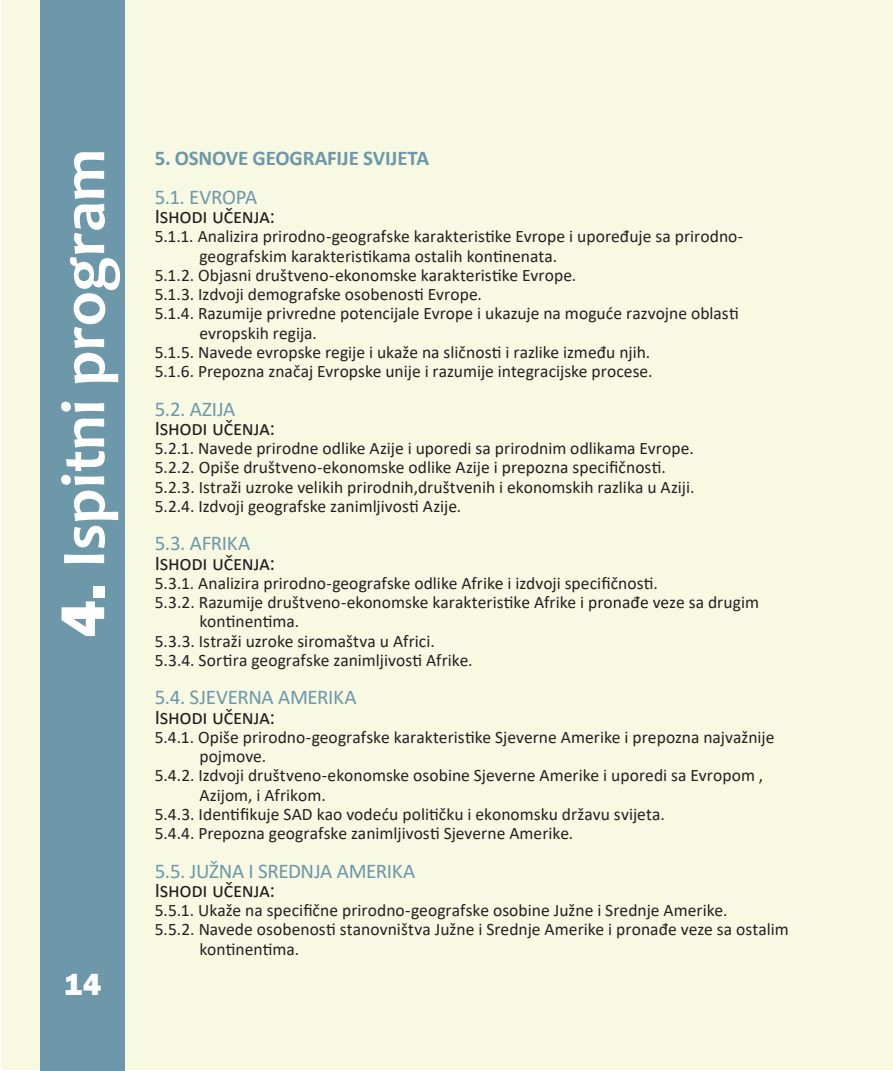
<style>
.page{position:relative;width:893px;height:1071px;background:#fff}
.page>*{position:absolute;margin:0;border:0;box-sizing:border-box;transform-origin:0 0}
.t1{font:700 63px "Candara";color:#fff}
.t2{font:800 31.5px "Franklin Gothic";color:#fff}
.t3{font:21px "Calibri";letter-spacing:-.02em;color:#6c98a9}
.t4{font:21px "Calibri";letter-spacing:-.015em;color:#231f20}
.t5{font:700 21px "Calibri";letter-spacing:-.01em;color:#6c98a9}
.t6{font:17.5px/19.2px "Calibri";color:#231f20}
.s1{font-family:"Franklin Gothic";font-weight:800}
</style>
<div class="page">
<div style="left:1px;top:1px;width:891px;height:1069px;background:#f8f9e3"></div>
<div style="left:41px;top:0;width:84px;height:1070px;background:#6c98a9"></div>
<h1 class="t1" style="left:44px;top:638px;width:490px;rotate:-90deg"><span class="s1">4.</span> Ispitni program</h1>
<h2 class="t2" style="left:64px;top:964px;width:39px">14</h2>
<p class="t5" style="left:155px;top:143px;width:276px">5. OSNOVE GEOGRAFIJE SVIJETA</p>
<p class="t3" style="left:155px;top:182px;width:104px">5.1. EVROPA</p>
<p class="t4" style="left:155px;top:202px;width:122px">Ishodi učenja:</p>
<p class="t6" style="left:155px;top:226px;width:590px">5.1.1. Analizira prirodno-geografske karakteristike Evrope i upoređuje sa prirodno-</p>
<p class="t6" style="left:199px;top:246px;width:359px">geografskim karakteristikama ostalih kontinenata.</p>
<p class="t6" style="left:155px;top:265px;width:423px">5.1.2. Objasni društveno-ekonomske karakteristike Evrope.</p>
<p class="t6" style="left:155px;top:284px;width:329px">5.1.3. Izdvoji demografske osobenosti Evrope.</p>
<p class="t6" style="left:155px;top:303px;width:585px">5.1.4. Razumije privredne potencijale Evrope i ukazuje na moguće razvojne oblasti</p>
<p class="t6" style="left:199px;top:323px;width:119px">evropskih regija.</p>
<p class="t6" style="left:155px;top:342px;width:497px">5.1.5. Navede evropske regije i ukaže na sličnosti i razlike između njih.</p>
<p class="t6" style="left:155px;top:361px;width:499px">5.1.6. Prepozna značaj Evropske unije i razumije integracijske procese.</p>
<p class="t3" style="left:155px;top:394px;width:82px">5.2. AZIJA</p>
<p class="t4" style="left:155px;top:413px;width:122px">Ishodi učenja:</p>
<p class="t6" style="left:155px;top:438px;width:541px">5.2.1. Navede prirodne odlike Azije i uporedi sa prirodnim odlikama Evrope.<br>5.2.2. Opiše društveno-ekonomske odlike Azije i prepozna specifičnosti.<br>5.2.3. Istraži uzroke velikih prirodnih,društvenih i ekonomskih razlika u Aziji.<br>5.2.4. Izdvoji geografske zanimljivosti Azije.</p>
<p class="t3" style="left:155px;top:529px;width:97px">5.3. AFRIKA</p>
<p class="t4" style="left:155px;top:548px;width:122px">Ishodi učenja:</p>
<p class="t6" style="left:155px;top:573px;width:505px">5.3.1. Analizira prirodno-geografske odlike Afrike i izdvoji specifičnosti.</p>
<p class="t6" style="left:155px;top:592px;width:606px">5.3.2. Razumije društveno-ekonomske karakteristike Afrike i pronađe veze sa drugim</p>
<p class="t6" style="left:199px;top:611px;width:101px">kontinentima.</p>
<p class="t6" style="left:155px;top:631px;width:282px">5.3.3. Istraži uzroke siromaštva u Africi.</p>
<p class="t6" style="left:155px;top:650px;width:319px">5.3.4. Sortira geografske zanimljivosti Afrike.</p>
<p class="t3" style="left:155px;top:683px;width:203px">5.4. SJEVERNA AMERIKA</p>
<p class="t4" style="left:155px;top:702px;width:122px">Ishodi učenja:</p>
<p class="t6" style="left:155px;top:727px;width:621px">5.4.1. Opiše prirodno-geografske karakteristike Sjeverne Amerike i prepozna najvažnije</p>
<p class="t6" style="left:199px;top:746px;width:68px">pojmove.</p>
<p class="t6" style="left:155px;top:765px;width:610px">5.4.2. Izdvoji društveno-ekonomske osobine Sjeverne Amerike i uporedi sa Evropom ,</p>
<p class="t6" style="left:199px;top:785px;width:128px">Azijom, i Afrikom.</p>
<p class="t6" style="left:155px;top:804px;width:512px">5.4.3. Identifikuje SAD kao vodeću političku i ekonomsku državu svijeta.</p>
<p class="t6" style="left:155px;top:823px;width:420px">5.4.4. Prepozna geografske zanimljivosti Sjeverne Amerike.</p>
<p class="t3" style="left:155px;top:856px;width:262px">5.5. JUŽNA I SREDNJA AMERIKA</p>
<p class="t4" style="left:155px;top:875px;width:122px">Ishodi učenja:</p>
<p class="t6" style="left:155px;top:900px;width:574px">5.5.1. Ukaže na specifične prirodno-geografske osobine Južne i Srednje Amerike.</p>
<p class="t6" style="left:155px;top:919px;width:635px">5.5.2. Navede osobenosti stanovništva Južne i Srednje Amerike i pronađe veze sa ostalim</p>
<p class="t6" style="left:199px;top:939px;width:101px">kontinentima.</p>
</div>
